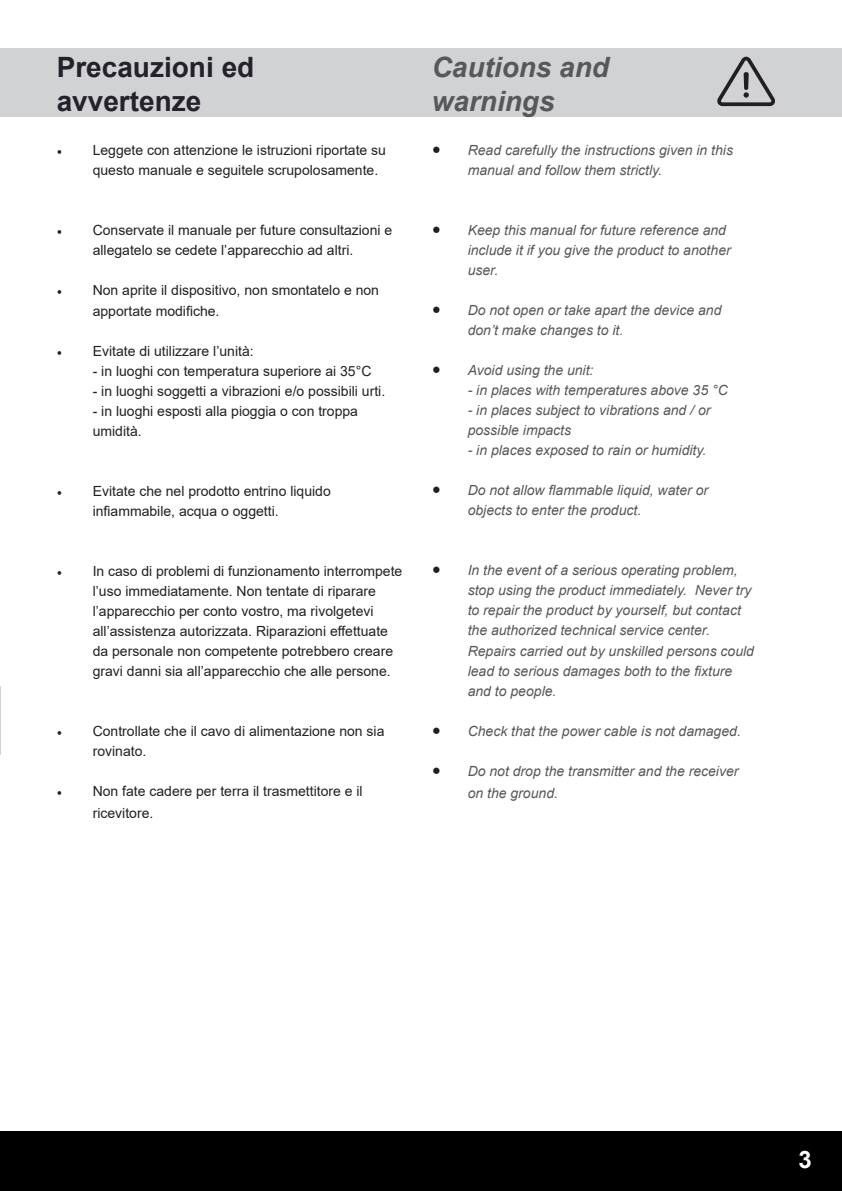
<style>
.page{position:relative;width:842px;height:1191px;background:#fff}
.page>*{position:absolute;margin:0;border:0;box-sizing:border-box;transform-origin:0 0}
.t1{font:700 28px/33.6px "Arial";color:#232129}
.t2{font:italic 700 28px/33.6px "Arial";color:#57585a}
.t3{font:700 24px "Arial";color:#fff}
.t4{font:14px/20px "Arial";color:#231f20}
.t5{font:italic 14px/20px "Arial";color:#57585a}
.s1{font-family:"Minion Pro"}
.s2{font-family:"Minion Pro";font-style:normal;font-size:24px;color:#231f20}
</style>
<div class="page">
<div style="left:0;top:1131px;width:842px;height:60px;background:#000"></div>
<div style="left:0;top:48px;width:842px;height:68px;background:#d1d2d4"></div>
<hr style="left:0;top:686px;width:1px;height:68px;background:#d1d2d4">
<svg style="left:717px;top:57px;width:58px;height:49px"></svg>
<h1 class="t1" style="left:57px;top:51px;width:199px">Precauzioni ed avvertenze</h1>
<h1 class="t2" style="left:432px;top:51px;width:179px">Cautions and warnings</h1>
<p class="t4" style="left:93px;top:140px;width:295px;text-indent:-36px"><span class="s1">•</span> Leggete con attenzione le istruzioni riportate su questo manuale e seguitele scrupolosamente.</p>
<p class="t4" style="left:57px;top:220px;width:337px;text-align:center"><span class="s1">•</span> Conservate il manuale per future consultazioni e allegatelo se cedete l’apparecchio ad altri.</p>
<p class="t4" style="left:93px;top:280px;width:288px;text-indent:-36px"><span class="s1">•</span> Non aprite il dispositivo, non smontatelo e non apportate modifiche.</p>
<p class="t4" style="left:57px;top:340px;width:199px"><span class="s1">•</span> Evitate di utilizzare l’unità:</p>
<p class="t4" style="left:93px;top:360px;width:280px">- in luoghi con temperatura superiore ai 35°C</p>
<p class="t4" style="left:93px;top:380px;width:294px">- in luoghi soggetti a vibrazioni e/o possibili urti.</p>
<p class="t4" style="left:93px;top:400px;width:267px">- in luoghi esposti alla pioggia o con troppa umidità.</p>
<p class="t4" style="left:93px;top:480px;width:240px;text-indent:-36px"><span class="s1">•</span> Evitate che nel prodotto entrino liquido infiammabile, acqua o oggetti.</p>
<p class="t4" style="left:93px;top:560px;width:311px;text-indent:-36px"><span class="s1">•</span> In caso di problemi di funzionamento interrompete l’uso immediatamente. Non tentate di riparare l’apparecchio per conto vostro, ma rivolgetevi all’assistenza autorizzata. Riparazioni effettuate da personale non competente potrebbero creare gravi danni sia all’apparecchio che alle persone.</p>
<p class="t4" style="left:93px;top:720px;width:293px;text-indent:-36px"><span class="s1">•</span> Controllate che il cavo di alimentazione non sia rovinato.</p>
<p class="t4" style="left:93px;top:779px;width:271px;line-height:22px;text-indent:-36px"><span class="s1">•</span> Non fate cadere per terra il trasmettitore e il ricevitore.</p>
<p class="t5" style="left:468px;top:141px;width:267px;text-indent:-36px"><span class="s2">•</span> Read carefully the instructions given in this manual and follow them strictly.</p>
<p class="t5" style="left:468px;top:221px;width:265px;text-indent:-36px"><span class="s2">•</span> Keep this manual for future reference and include it if you give the product to another user.</p>
<p class="t5" style="left:468px;top:301px;width:255px;text-indent:-36px"><span class="s2">•</span> Do not open or take apart the device and don’t make changes to it.</p>
<p class="t5" style="left:432px;top:361px;width:163px"><span class="s2">•</span> Avoid using the unit:</p>
<p class="t5" style="left:468px;top:381px;width:262px">- in places with temperatures above 35 °C</p>
<p class="t5" style="left:468px;top:401px;width:244px">- in places subject to vibrations and / or possible impacts</p>
<p class="t5" style="left:468px;top:441px;width:240px">- in places exposed to rain or humidity.</p>
<p class="t5" style="left:468px;top:481px;width:242px;text-indent:-36px"><span class="s2">•</span> Do not allow flammable liquid, water or objects to enter the product.</p>
<p class="t5" style="left:468px;top:561px;width:288px;text-indent:-36px"><span class="s2">•</span> In the event of a serious operating problem, stop using the product immediately. Never try to repair the product by yourself, but contact the authorized technical service center.<br>Repairs carried out by unskilled persons could lead to serious damages both to the fixture and to people.</p>
<p class="t5" style="left:432px;top:721px;width:311px"><span class="s2">•</span> Check that the power cable is not damaged.</p>
<p class="t5" style="left:468px;top:760px;width:272px;line-height:22px;text-indent:-36px"><span class="s2">•</span> Do not drop the transmitter and the receiver on the ground.</p>
<h2 class="t3" style="left:799px;top:1143px;width:15px">3</h2>
</div>
